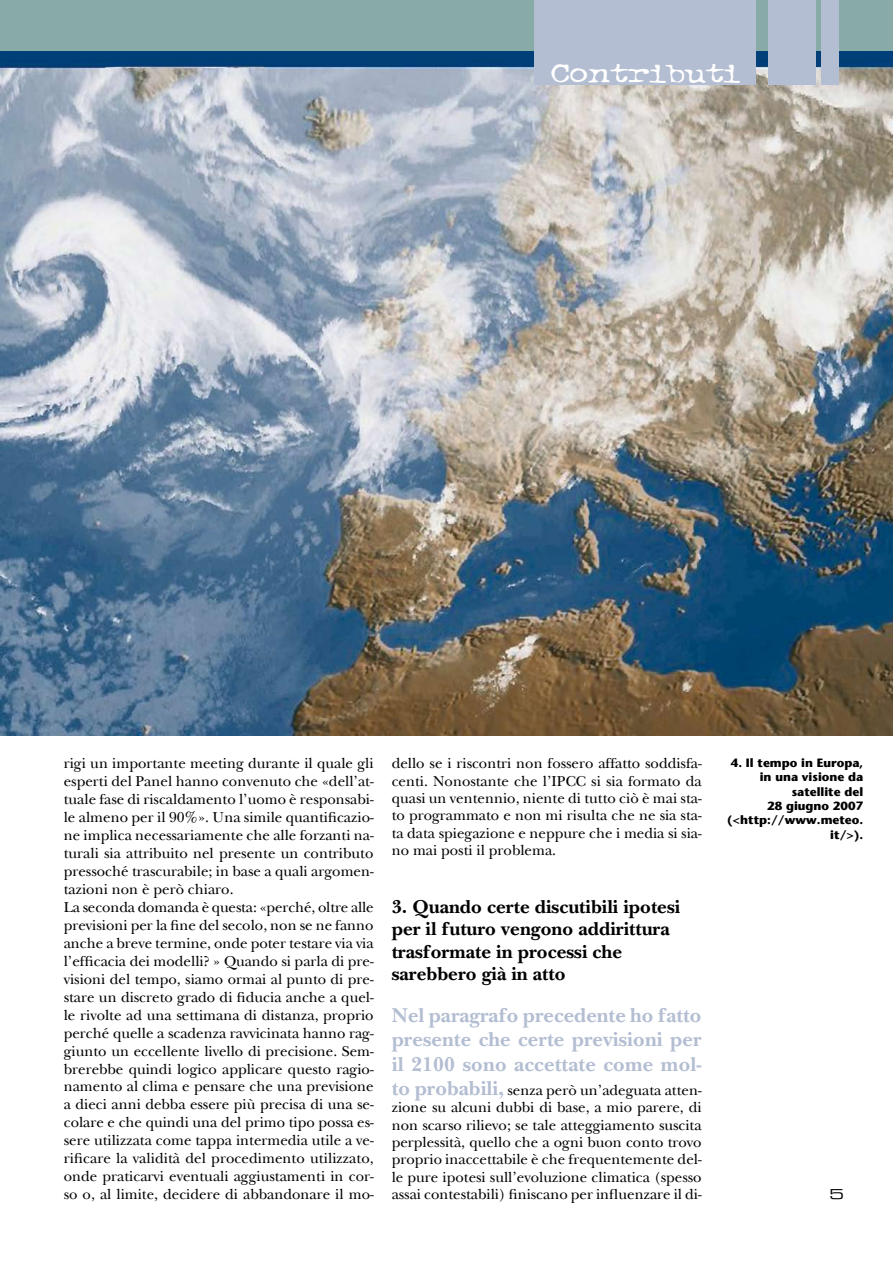
<style>
.page{position:relative;width:893px;height:1263px;background:#fff}
.page>*{position:absolute;margin:0;border:0;box-sizing:border-box;transform-origin:0 0}
.t1{font:30px "Typewriter OS Oldstyle";color:#fff;scale:1.35 1}
.t2{font:700 21px/24.3px "New Baskerville";letter-spacing:.005em;color:#b4bed2;text-align:justify}
.t3{font:700 19.5px/22.5px "New Baskerville";color:#000}
.t4{font:15px/18px "New Baskerville";color:#000;text-align:justify}
.t5{font:700 12px/14.4px "Stone Sans";color:#000;text-align:right}
.s1{font-weight:700;font-size:21px;color:#b4bed2}
</style>
<div class="page">
<img style="left:0;top:51px;width:893px;height:685px">
<div style="left:0;top:0;width:893px;height:51px;background:#89aba7"></div>
<div style="left:821px;top:0;width:18px;height:85px;background:#b4bed2"></div>
<div style="left:768px;top:0;width:48px;height:85px;background:#b4bed2"></div>
<div style="left:535px;top:0;width:221px;height:85px;background:#b4bed2"></div>
<h1 class="t1" style="left:551px;top:56px;width:142px">Contributi</h1>
<p class="t4" style="left:64px;top:754px;width:311px;text-align:left">rigi un importante meeting durante il quale gli esperti del Panel hanno convenuto che «dell’at&shy;tuale fase di riscaldamento l’uomo è responsabi&shy;le almeno per il 90%». Una simile quantificazio&shy;ne implica necessariamente che alle forzanti na&shy;turali sia attribuito nel presente un contributo pressoché trascurabile; in base a quali argomen&shy;tazioni non è però chiaro.<br>La seconda domanda è questa: «perché, oltre alle previsioni per la fine del secolo, non se ne fanno anche a breve termine, onde poter testare via via l’efficacia dei modelli? » Quando si parla di pre&shy;visioni del tempo, siamo ormai al punto di pre&shy;stare un discreto grado di fiducia anche a quel&shy;le rivolte ad una settimana di distanza, proprio perché quelle a scadenza ravvicinata hanno rag&shy;giunto un eccellente livello di precisione. Sem&shy;brerebbe quindi logico applicare questo ragio&shy;namento al clima e pensare che una previsione a dieci anni debba essere più precisa di una se&shy;colare e che quindi una del primo tipo possa es&shy;sere utilizzata come tappa intermedia utile a ve&shy;rificare la validità del procedimento utilizzato, onde praticarvi eventuali aggiustamenti in cor&shy;so o, al limite, decidere di abbandonare il mo-</p>
<p class="t4" style="left:392px;top:754px;width:311px;line-height:17.4px">dello se i riscontri non fossero affatto soddisfa&shy;centi. Nonostante che l’IPCC si sia formato da quasi un ventennio, niente di tutto ciò è mai sta&shy;to programmato e non mi risulta che ne sia sta&shy;ta data spiegazione e neppure che i media si sia&shy;no mai posti il problema.</p>
<h3 class="t3" style="left:392px;top:895px;width:290px">3. Quando certe discutibili ipotesi per il futuro vengono addirittura trasformate in processi che sarebbero già in atto</h3>
<h2 class="t2" style="left:392px;top:1003px;width:311px">Nel paragrafo precedente ho fatto presente che certe previsioni per il 2100 sono accettate come mol-</h2>
<p class="t4" style="left:392px;top:1081px;width:311px;line-height:17.4px"><span class="s1">to probabili,</span> senza però un’adeguata atten&shy;zione su alcuni dubbi di base, a mio parere, di non scarso rilievo; se tale atteggiamento suscita perplessità, quello che a ogni buon conto trovo proprio inaccettabile è che frequentemente del&shy;le pure ipotesi sull’evoluzione climatica (spesso assai contestabili) finiscano per influenzare il di-</p>
<p class="t5" style="left:727px;top:755px;width:137px">4. Il tempo in Europa, in una visione da satellite del<br>28 giugno 2007 (&lt;http://www.meteo. it/&gt;).</p>
</div>
